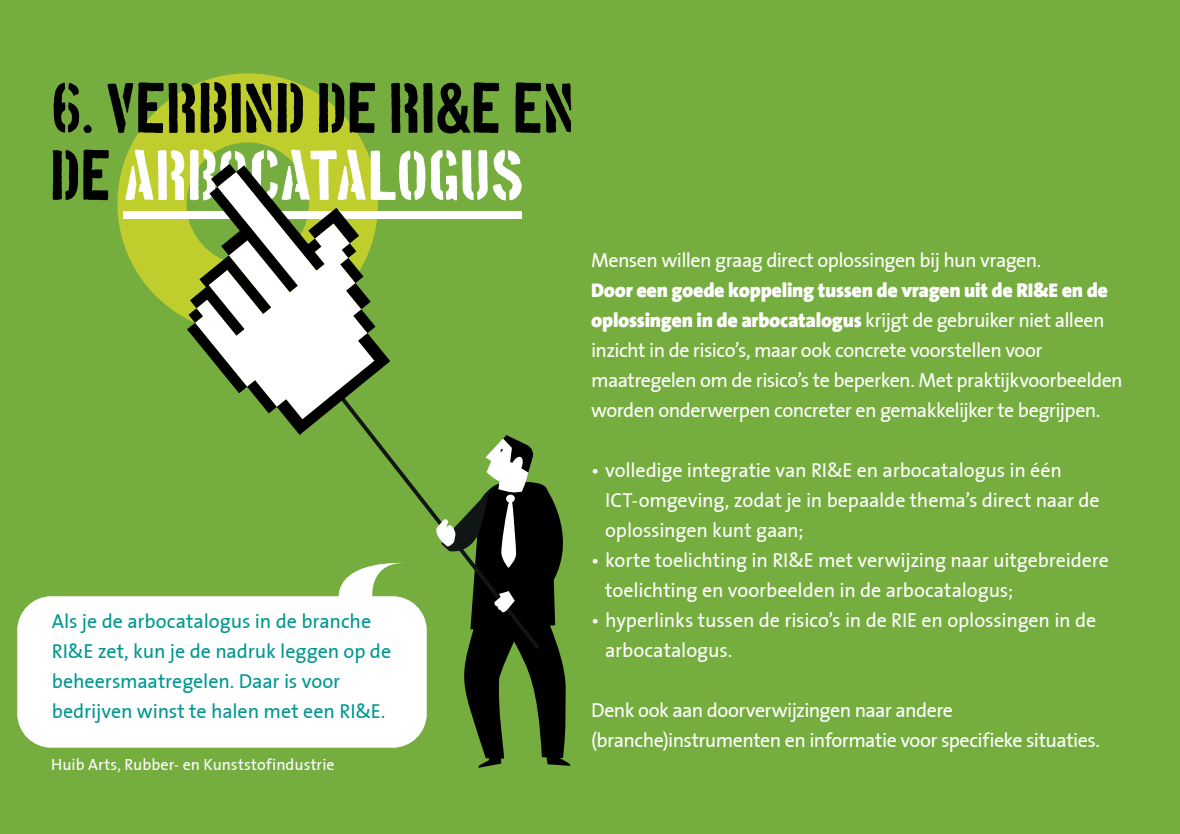
<style>
.page{position:relative;width:1180px;height:834px;background:#fff}
.page>*{position:absolute;margin:0;border:0;box-sizing:border-box;transform-origin:0 0}
.t1{font:56px/67.2px "Boston Traffic";letter-spacing:-.01em;color:#000}
.t2{font:20px/30px "The Sans Plain";letter-spacing:-.015em;color:#fff}
.t3{font:20px/30px "The Sans Plain";letter-spacing:-.005em;color:#009891}
.t4{font:900 20px/30px "The Sans B9";letter-spacing:-.015em;color:#fff}
.t5{font:16px "The Sans Plain";letter-spacing:.005em;color:#fff}
.s1{font-family:"Univers LT";font-weight:700;font-stretch:condensed;font-size:68px}
.s2{color:#fff}
.s3{font-family:"The Sans Plain";font-weight:400}
</style>
<div class="page">
<div style="left:0;top:0;width:1179px;height:834px;background:#75ad3f"></div>
<svg style="left:117px;top:73px;width:255px;height:246px;fill:#c0ce2d"></svg>
<div style="left:123px;top:211px;width:398px;height:8px;background:#fff"></div>
<div style="left:17px;top:596px;width:409px;height:152px;background:#fff;border-radius:34px"></div>
<svg style="left:275px;top:435px;width:160px;height:214px"></svg>
<svg style="left:187px;top:164px;width:204px;height:271px"></svg>
<svg style="left:435px;top:435px;width:136px;height:333px"></svg>
<h1 class="t1" style="left:52px;top:77px;width:527px">6. VERBIND DE RI<span class="s1">&amp;</span>E EN<br>DE <span class="s2">ARBOCATALOGUS</span></h1>
<p class="t3" style="left:52px;top:605px;width:341px">Als je de arbocatalogus in de branche RI&amp;E zet, kun je de nadruk leggen op de beheersmaatregelen. Daar is voor bedrijven winst te halen met een RI&amp;E.</p>
<p class="t5" style="left:51px;top:752px;width:285px">Huib Arts, Rubber- en Kunststofindustrie</p>
<p class="t2" style="left:591px;top:244px;width:451px">Mensen willen graag direct oplossingen bij hun vragen.</p>
<p class="t4" style="left:591px;top:275px;width:518px">Door een goede koppeling tussen de vragen uit de RI&amp;E en de oplossingen in de arbocatalogus <span class="s3">krijgt de gebruiker niet alleen</span></p>
<p class="t2" style="left:591px;top:334px;width:533px">inzicht in de risico’s, maar ook concrete voorstellen voor maatregelen om de risico’s te beperken. Met praktijkvoorbeelden worden onderwerpen concreter en gemakkelijker te begrijpen.</p>
<p class="t2" style="left:605px;top:454px;width:496px;text-indent:-14px">• volledige integratie van RI&amp;E en arbocatalogus in één<br>ICT-omgeving, zodat je in bepaalde thema’s direct naar de oplossingen kunt gaan;</p>
<p class="t2" style="left:605px;top:544px;width:505px;text-indent:-14px">• korte toelichting in RI&amp;E met verwijzing naar uitgebreidere toelichting en voorbeelden in de arbocatalogus;</p>
<p class="t2" style="left:605px;top:604px;width:492px;text-indent:-14px">• hyperlinks tussen de risico’s in de RIE en oplossingen in de arbocatalogus.</p>
<p class="t2" style="left:591px;top:694px;width:510px">Denk ook aan doorverwijzingen naar andere (branche)instrumenten en informatie voor specifieke situaties.</p>
</div>
